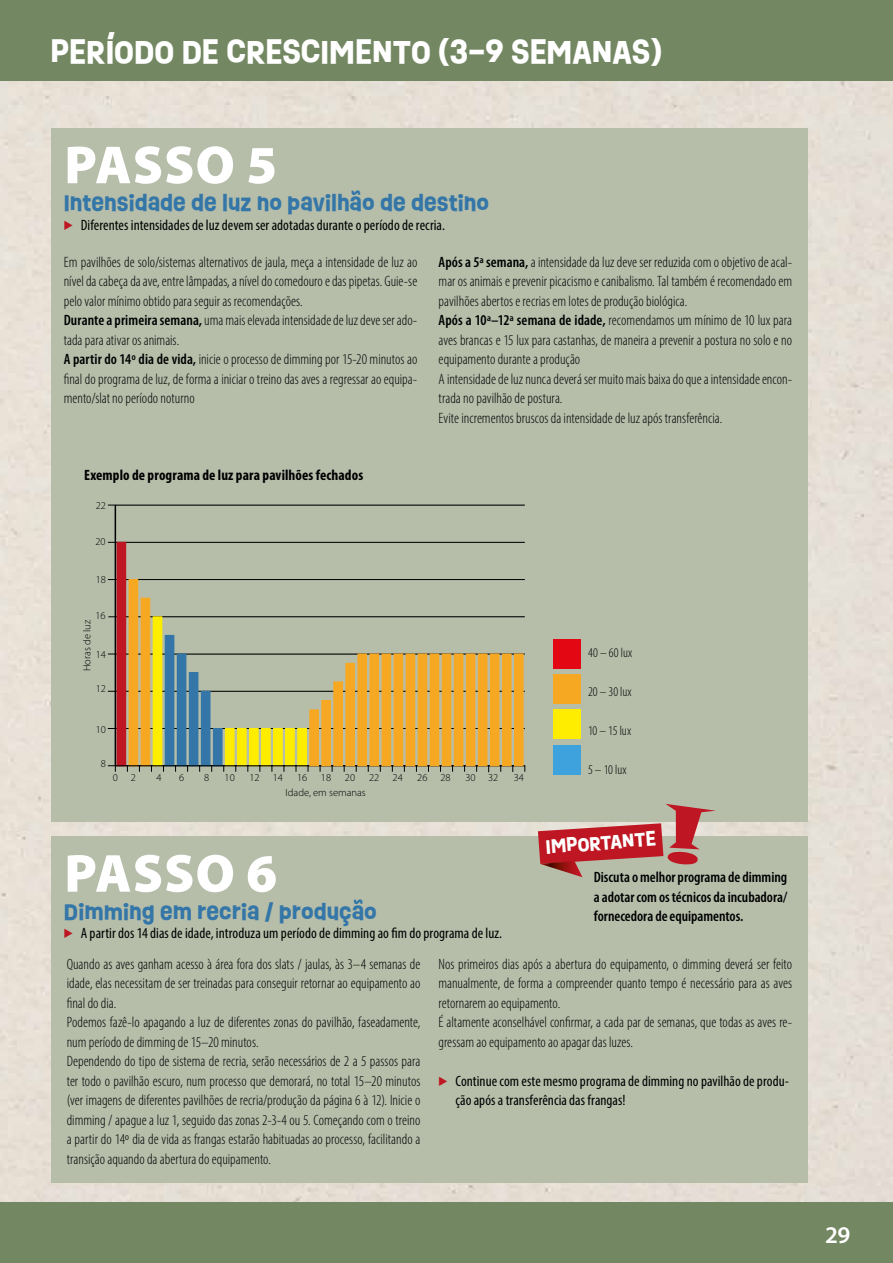
<style>
.page{position:relative;width:893px;height:1263px;background:#fff}
.page>*{position:absolute;margin:0;border:0;box-sizing:border-box;transform-origin:0 0}
.t1{font:900 54px "Myriad Pro";letter-spacing:.02em;color:#fff}
.t2{font:700 30px "Ruddy";color:#fff}
.t3{font:600 24px "Myriad Pro";color:#fff}
.t4{font:700 21px "Ruddy";color:#3476a7}
.t5{font:700 18px "Ruddy";color:#fff}
.t6{font:300 condensed 15px/19.5px "Myriad Pro";color:#000}
.t7{font:condensed 15px/30.5px "Myriad Pro";letter-spacing:.005em;color:#000}
.t8{font:600 condensed 15px/19.5px "Myriad Pro";letter-spacing:-.005em;color:#000;text-align:justify}
.t9{font:700 condensed 15px "Myriad Pro";letter-spacing:.005em;color:#000}
.t10{font:300 condensed 13.35px "Myriad Pro";letter-spacing:-.005em;color:#000}
.t11{font:300 10.5px "Myriad Pro";color:#000}
.s1{color:#be1622}
.s2{font-weight:600}
.s3{font-weight:300}
</style>
<div class="page">
<div style="left:0;top:81px;width:893px;height:1122px;background:#e6dfd6"></div>
<div style="left:0;top:1203px;width:893px;height:60px;background:#738862"></div>
<div style="left:0;top:0;width:893px;height:81px;background:#738862"></div>
<div style="left:51px;top:128px;width:757px;height:693px;background:#b6beaa"></div>
<hr style="left:115px;top:728px;width:410px;height:1px;background:#000">
<hr style="left:115px;top:691px;width:410px;height:1px;background:#000">
<hr style="left:115px;top:654px;width:410px;height:1px;background:#000">
<hr style="left:115px;top:616px;width:410px;height:1px;background:#000">
<hr style="left:115px;top:579px;width:410px;height:1px;background:#000">
<hr style="left:115px;top:542px;width:410px;height:1px;background:#000">
<hr style="left:115px;top:505px;width:410px;height:1px;background:#000">
<svg style="left:108px;top:765px;width:8px;height:7px"></svg>
<div style="left:117px;top:542px;width:9px;height:224px;background:#be1622"></div>
<div style="left:129px;top:579px;width:9px;height:187px;background:#f7a823"></div>
<div style="left:141px;top:598px;width:9px;height:168px;background:#f7a823"></div>
<div style="left:153px;top:617px;width:9px;height:149px;background:#ffed00"></div>
<div style="left:165px;top:635px;width:9px;height:131px;background:#3476a7"></div>
<div style="left:177px;top:654px;width:9px;height:112px;background:#3476a7"></div>
<div style="left:189px;top:673px;width:9px;height:93px;background:#3476a7"></div>
<div style="left:201px;top:691px;width:9px;height:75px;background:#3476a7"></div>
<div style="left:213px;top:728px;width:9px;height:38px;background:#3476a7"></div>
<div style="left:225px;top:728px;width:9px;height:38px;background:#ffed00"></div>
<div style="left:237px;top:728px;width:9px;height:38px;background:#ffed00"></div>
<div style="left:249px;top:728px;width:9px;height:38px;background:#ffed00"></div>
<div style="left:249px;top:728px;width:10px;height:38px;border:1px solid #ffed00"></div>
<div style="left:262px;top:728px;width:8px;height:38px;background:#ffed00"></div>
<div style="left:261px;top:728px;width:10px;height:38px;border:1px solid #ffed00"></div>
<div style="left:274px;top:728px;width:8px;height:38px;background:#ffed00"></div>
<div style="left:273px;top:728px;width:10px;height:38px;border:1px solid #ffed00"></div>
<div style="left:286px;top:728px;width:8px;height:38px;background:#ffed00"></div>
<div style="left:285px;top:728px;width:10px;height:38px;border:1px solid #ffed00"></div>
<div style="left:298px;top:728px;width:8px;height:38px;background:#ffed00"></div>
<div style="left:297px;top:728px;width:10px;height:38px;border:1px solid #ffed00"></div>
<hr style="left:115px;top:505px;width:1px;height:261px;background:#000">
<hr style="left:115px;top:765px;width:410px;height:1px;background:#000">
<div style="left:310px;top:710px;width:8px;height:56px;background:#f7a823"></div>
<div style="left:309px;top:709px;width:10px;height:57px;border:1px solid #f7a823"></div>
<div style="left:322px;top:700px;width:8px;height:66px;background:#f7a823"></div>
<div style="left:321px;top:700px;width:10px;height:66px;border:1px solid #f7a823"></div>
<div style="left:334px;top:682px;width:8px;height:84px;background:#f7a823"></div>
<div style="left:333px;top:681px;width:10px;height:85px;border:1px solid #f7a823"></div>
<div style="left:346px;top:663px;width:9px;height:103px;background:#f7a823"></div>
<div style="left:345px;top:663px;width:10px;height:103px;border:1px solid #f7a823"></div>
<div style="left:358px;top:654px;width:9px;height:112px;background:#f7a823"></div>
<div style="left:370px;top:654px;width:9px;height:112px;background:#f7a823"></div>
<div style="left:382px;top:654px;width:9px;height:112px;background:#f7a823"></div>
<div style="left:394px;top:654px;width:9px;height:112px;background:#f7a823"></div>
<div style="left:406px;top:654px;width:9px;height:112px;background:#f7a823"></div>
<div style="left:418px;top:654px;width:9px;height:112px;background:#f7a823"></div>
<div style="left:430px;top:654px;width:9px;height:112px;background:#f7a823"></div>
<div style="left:442px;top:654px;width:9px;height:112px;background:#f7a823"></div>
<div style="left:454px;top:654px;width:9px;height:112px;background:#f7a823"></div>
<div style="left:466px;top:654px;width:9px;height:112px;background:#f7a823"></div>
<div style="left:478px;top:654px;width:9px;height:112px;background:#f7a823"></div>
<div style="left:490px;top:654px;width:9px;height:112px;background:#f7a823"></div>
<div style="left:514px;top:654px;width:9px;height:112px;background:#f7a823"></div>
<div style="left:502px;top:654px;width:9px;height:112px;background:#f7a823"></div>
<div style="left:553px;top:745px;width:28px;height:30px;background:#3ea3dc"></div>
<div style="left:553px;top:639px;width:28px;height:30px;background:#e30613"></div>
<div style="left:553px;top:674px;width:28px;height:30px;background:#f7a823"></div>
<div style="left:553px;top:709px;width:28px;height:30px;background:#ffed00"></div>
<div style="left:51px;top:836px;width:757px;height:347px;background:#b6beaa"></div>
<svg style="left:538px;top:804px;width:178px;height:73px"></svg>
<h2 class="t2" style="left:51px;top:29px;width:613px">PERÍODO DE CRESCIMENTO (3–9 SEMANAS)</h2>
<h1 class="t1" style="left:64px;top:129px;width:214px">PASSO 5</h1>
<h3 class="t4" style="left:64px;top:187px;width:427px">INTENSIDADE DE LUZ NO PAVILHÃO DE DESTINO</h3>
<p class="t7" style="left:64px;top:209px;width:383px"><span class="s1">•</span> Diferentes intensidades de luz devem ser adotadas durante o período de recria.</p>
<p class="t6" style="left:64px;top:252px;width:355px">Em pavilhões de solo/sistemas alternativos de jaula, meça a intensidade de luz ao nível da cabeça da ave, entre lâmpadas, a nível do comedouro e das pipetas. Guie-se pelo valor mínimo obtido para seguir as recomendações.<br><span class="s2">Durante a primeira semana,</span> uma mais elevada intensidade de luz deve ser ado&shy;tada para ativar os animais.<br><span class="s2">A partir do 14º dia de vida,</span> inicie o processo de dimming por 15-20 minutos ao final do programa de luz, de forma a iniciar o treino das aves a regressar ao equipa&shy;mento/slat no período noturno</p>
<p class="t6" style="left:439px;top:252px;width:355px"><span class="s2">Após a 5ª semana,</span> a intensidade da luz deve ser reduzida com o objetivo de acal&shy;mar os animais e prevenir picacismo e canibalismo. Tal também é recomendado em pavilhões abertos e recrias em lotes de produção biológica.<br><span class="s2">Após a 10ª–12ª semana de idade,</span> recomendamos um mínimo de 10 lux para aves brancas e 15 lux para castanhas, de maneira a prevenir a postura no solo e no equipamento durante a produção<br>A intensidade de luz nunca deverá ser muito mais baixa do que a intensidade encon&shy;trada no pavilhão de postura.<br>Evite incrementos bruscos da intensidade de luz após transferência.</p>
<p class="t9" style="left:84px;top:465px;width:280px">Exemplo de programa de luz para pavilhões fechados</p>
<p class="t11" style="left:96px;top:499px;width:12px">22</p>
<p class="t11" style="left:95px;top:535px;width:12px">20</p>
<p class="t11" style="left:96px;top:573px;width:12px">18</p>
<p class="t11" style="left:95px;top:609px;width:12px">16</p>
<p class="t11" style="left:81px;top:671px;width:53px;rotate:-90deg">Horas de luz</p>
<p class="t11" style="left:96px;top:648px;width:12px">14</p>
<p class="t11" style="left:96px;top:683px;width:12px">12</p>
<p class="t11" style="left:96px;top:723px;width:12px">10</p>
<p class="t11" style="left:101px;top:757px;width:7px">8</p>
<p class="t11" style="left:113px;top:771px;width:25px">0 2</p>
<p class="t11" style="left:156px;top:771px;width:7px">4</p>
<p class="t11" style="left:179px;top:771px;width:7px">6</p>
<p class="t11" style="left:204px;top:771px;width:7px">8</p>
<p class="t11" style="left:225px;top:771px;width:12px">10</p>
<p class="t11" style="left:249px;top:771px;width:12px">12</p>
<p class="t11" style="left:273px;top:771px;width:12px">14</p>
<p class="t11" style="left:297px;top:771px;width:12px">16</p>
<p class="t11" style="left:321px;top:771px;width:12px">18</p>
<p class="t11" style="left:345px;top:771px;width:12px">20</p>
<p class="t11" style="left:369px;top:771px;width:12px">22</p>
<p class="t11" style="left:393px;top:771px;width:12px">24</p>
<p class="t11" style="left:417px;top:771px;width:35px">26 28</p>
<p class="t11" style="left:465px;top:771px;width:34px">30 32</p>
<p class="t11" style="left:514px;top:771px;width:12px">34</p>
<p class="t11" style="left:286px;top:786px;width:82px">Idade, em semanas</p>
<p class="t10" style="left:588px;top:645px;width:46px">40 – 60 lux</p>
<p class="t10" style="left:588px;top:683px;width:45px">20 – 30 lux</p>
<p class="t10" style="left:588px;top:722px;width:45px">10 – 15 lux</p>
<p class="t10" style="left:588px;top:761px;width:40px">5 – 10 lux</p>
<p class="t5" style="left:545px;top:833px;width:112px;rotate:-4deg">IMPORTANTE</p>
<h1 class="t1" style="left:64px;top:837px;width:214px">PASSO 6</h1>
<h3 class="t4" style="left:64px;top:896px;width:315px">DIMMING EM RECRIA / PRODUÇÃO</h3>
<p class="t7" style="left:64px;top:918px;width:440px"><span class="s1">•</span> A partir dos 14 dias de idade, introduza um período de dimming ao fim do programa de luz.<br><span class="s3">Quando as aves ganham acesso à área fora dos slats / jaulas, às 3–4 semanas de</span></p>
<p class="t6" style="left:67px;top:973px;width:355px">idade, elas necessitam de ser treinadas para conseguir retornar ao equipamento ao final do dia.<br>Podemos fazê-lo apagando a luz de diferentes zonas do pavilhão, faseadamente, num período de dimming de 15–20 minutos.<br>Dependendo do tipo de sistema de recria, serão necessários de 2 a 5 passos para ter todo o pavilhão escuro, num processo que demorará, no total 15–20 minutos (ver imagens de diferentes pavilhões de recria/produção da página 6 à 12). Inicie o dimming / apague a luz 1, seguido das zonas 2-3-4 ou 5. Começando com o treino a partir do 14º dia de vida as frangas estarão habituadas ao processo, facilitando a transição aquando da abertura do equipamento.</p>
<p class="t8" style="left:594px;top:867px;width:195px">Discuta o melhor programa de dimming a adotar com os técnicos da incubadora/ fornecedora de equipamentos.</p>
<p class="t6" style="left:438px;top:954px;width:355px">Nos primeiros dias após a abertura do equipamento, o dimming deverá ser feito manualmente, de forma a compreender quanto tempo é necessário para as aves retornarem ao equipamento.<br>É altamente aconselhável confirmar, a cada par de semanas, que todas as aves re&shy;gressam ao equipamento ao apagar das luzes.</p>
<p class="t7" style="left:455px;top:1071px;width:335px;line-height:19.5px;text-indent:-17px"><span class="s1">•</span> Continue com este mesmo programa de dimming no pavilhão de produ&shy;ção após a transferência das frangas!</p>
<h3 class="t3" style="left:825px;top:1219px;width:27px">29</h3>
</div>
